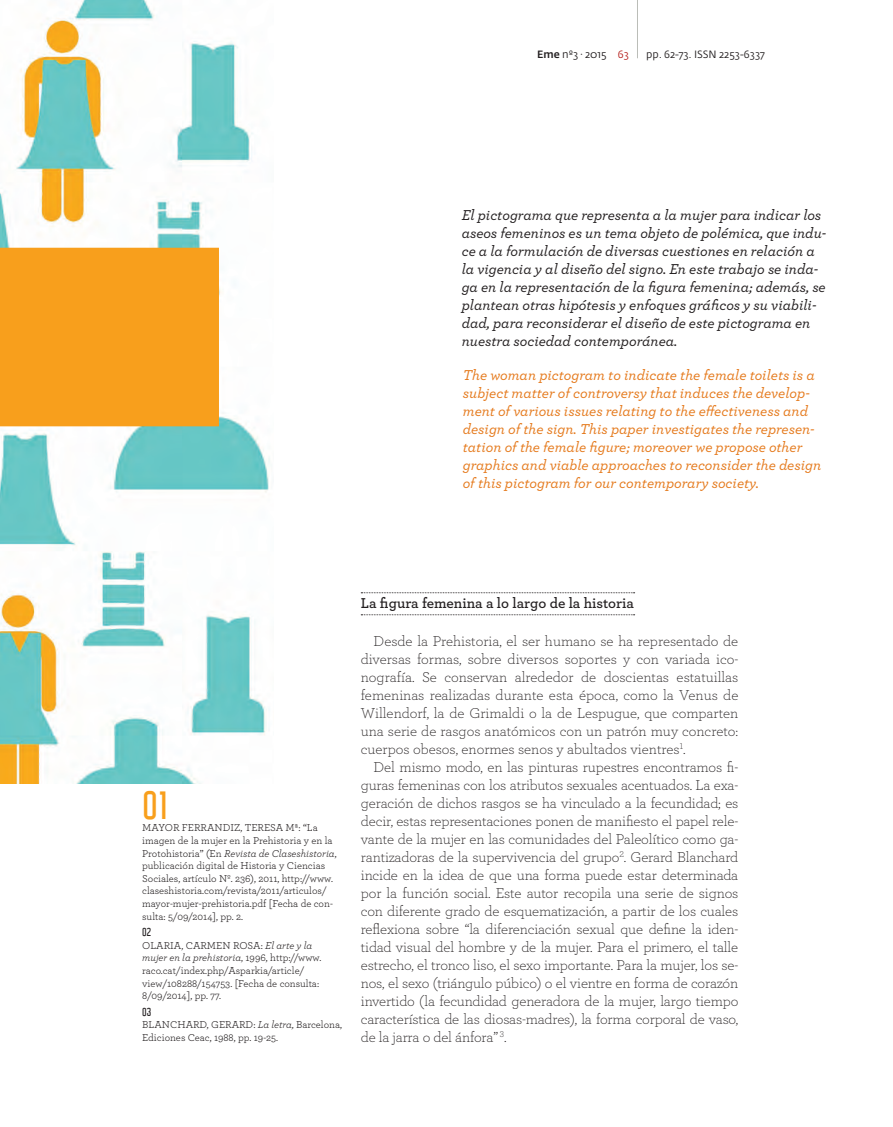
<style>
.page{position:relative;width:893px;height:1127px;background:#fff}
.page>*{position:absolute;margin:0;border:0;box-sizing:border-box;transform-origin:0 0}
.NOTAS___pies_de_foto{font:700 36px "Politica";color:#f89f1c}
.texto_común_ART_inve{font:300 15px/18px "Archer";letter-spacing:-.01em;color:#231f20;text-align:justify}
.abstract{font:italic 500 15px/18px "Archer";color:#231f20}
.abstract-2{font:italic 500 15px/18px "Archer";color:#e57a1d}
.EPÍGRAFES{font:600 15px "Archer";color:#231f20}
.NOTAS___pies_de_foto-2{font:10.5px/12.6px "Archer";color:#231f20}
.nº_notas{font:10.5px/12.6px "Archer";color:#231f20}
.t1{font:10.5px "Fedra Sans Pro";color:#231f20}
.NOTAS___pies_de_foto-3{font:700 10.5px "Politica";color:#231f20}
.nº_notas-2{font:700 10.5px "Politica";color:#231f20}
.s1{font-weight:500}
.s2{color:#b51e1b}
.s3{font-style:italic}
</style>
<div class="page">
<hr style="left:637px;top:0;width:1px;height:58px;background:#bbbdb8">
<img style="left:0;top:0;width:270px;height:784px">
<svg style="left:361px;top:592px;width:274px;height:1px"></svg>
<svg style="left:361px;top:614px;width:274px;height:1px"></svg>
<div style="left:0;top:248px;width:219px;height:178px;background:#f89f1c"></div>
<p class="t1" style="left:537px;top:48px;width:93px"><span class="s1">Eme</span> nº3 · 2015 <span class="s2">63</span></p>
<p class="t1" style="left:646px;top:48px;width:120px">pp. 62-73. ISSN 2253-6337</p>
<p class="abstract" style="left:462px;top:205px;width:366px">El pictograma que representa a la mujer para indicar los aseos femeninos es un tema objeto de polémica, que indu&shy;ce a la formulación de diversas cuestiones en relación a la vigencia y al diseño del signo. En este trabajo se inda&shy;ga en la representación de la figura femenina; además, se plantean otras hipótesis y enfoques gráficos y su viabili&shy;dad, para reconsiderar el diseño de este pictograma en nuestra sociedad contemporánea.</p>
<p class="abstract-2" style="left:463px;top:365px;width:360px">The woman pictogram to indicate the female toilets is a subject matter of controversy that induces the develop&shy;ment of various issues relating to the effectiveness and design of the sign. This paper investigates the represen&shy;tation of the female figure; moreover we propose other graphics and viable approaches to reconsider the design of this pictogram for our contemporary society.</p>
<p class="NOTAS___pies_de_foto" style="left:142px;top:781px;width:27px">01</p>
<p class="NOTAS___pies_de_foto-2" style="left:142px;top:821px;width:196px">MAYOR FERRANDIZ, TERESA Mª: “La imagen de la mujer en la Prehistoria y en la Protohistoria” (En <span class="s3">Revista de Claseshistoria</span>, publicación digital de Historia y Ciencias Sociales, artículo Nº. 236), 2011, http://www. claseshistoria.com/revista/2011/articulos/ mayor-mujer-prehistoria.pdf [Fecha de con&shy;sulta: 5/09/2014], pp. 2.</p>
<p class="NOTAS___pies_de_foto-3" style="left:142px;top:925px;width:10px">02</p>
<p class="NOTAS___pies_de_foto-2" style="left:142px;top:938px;width:181px">OLARIA, CARMEN ROSA: <span class="s3">El arte y la mujer en la prehistoria</span>, 1996, http://www. raco.cat/index.php/Asparkia/article/ view/108288/154753. [Fecha de consulta:<br>8/09/2014], pp. 77.</p>
<p class="nº_notas-2" style="left:142px;top:1004px;width:11px">03</p>
<p class="nº_notas" style="left:142px;top:1018px;width:201px">BLANCHARD, GERARD: <span class="s3">La letra,</span> Barcelona,<br>Ediciones Ceac, 1988, pp. 19-25.</p>
<p class="EPÍGRAFES" style="left:361px;top:592px;width:275px">La figura femenina a lo largo de la historia</p>
<p class="texto_común_ART_inve" style="left:361px;top:631px;width:379px;text-indent:13px">Desde la Prehistoria, el ser humano se ha representado de diversas formas, sobre diversos soportes y con variada ico&shy;nografía. Se conservan alrededor de doscientas estatuillas femeninas realizadas durante esta época, como la Venus de Willendorf, la de Grimaldi o la de Lespugue, que comparten una serie de rasgos anatómicos con un patrón muy concreto: cuerpos obesos, enormes senos y abultados vientres<sup>1</sup>.</p>
<p class="texto_común_ART_inve" style="left:361px;top:757px;width:379px;text-indent:13px">Del mismo modo, en las pinturas rupestres encontramos fi&shy;guras femeninas con los atributos sexuales acentuados. La exa&shy;geración de dichos rasgos se ha vinculado a la fecundidad; es decir, estas representaciones ponen de manifiesto el papel rele&shy;vante de la mujer en las comunidades del Paleolítico como ga&shy;rantizadoras de la supervivencia del grupo<sup>2</sup>. Gerard Blanchard incide en la idea de que una forma puede estar determinada por la función social. Este autor recopila una serie de signos con diferente grado de esquematización, a partir de los cuales reflexiona sobre “la diferenciación sexual que define la iden&shy;tidad visual del hombre y de la mujer. Para el primero, el talle estrecho, el tronco liso, el sexo importante. Para la mujer, los se&shy;nos, el sexo (triángulo púbico) o el vientre en forma de corazón invertido (la fecundidad generadora de la mujer, largo tiempo característica de las diosas-madres), la forma corporal de vaso, de la jarra o del ánfora” <sup>3</sup>.</p>
</div>
